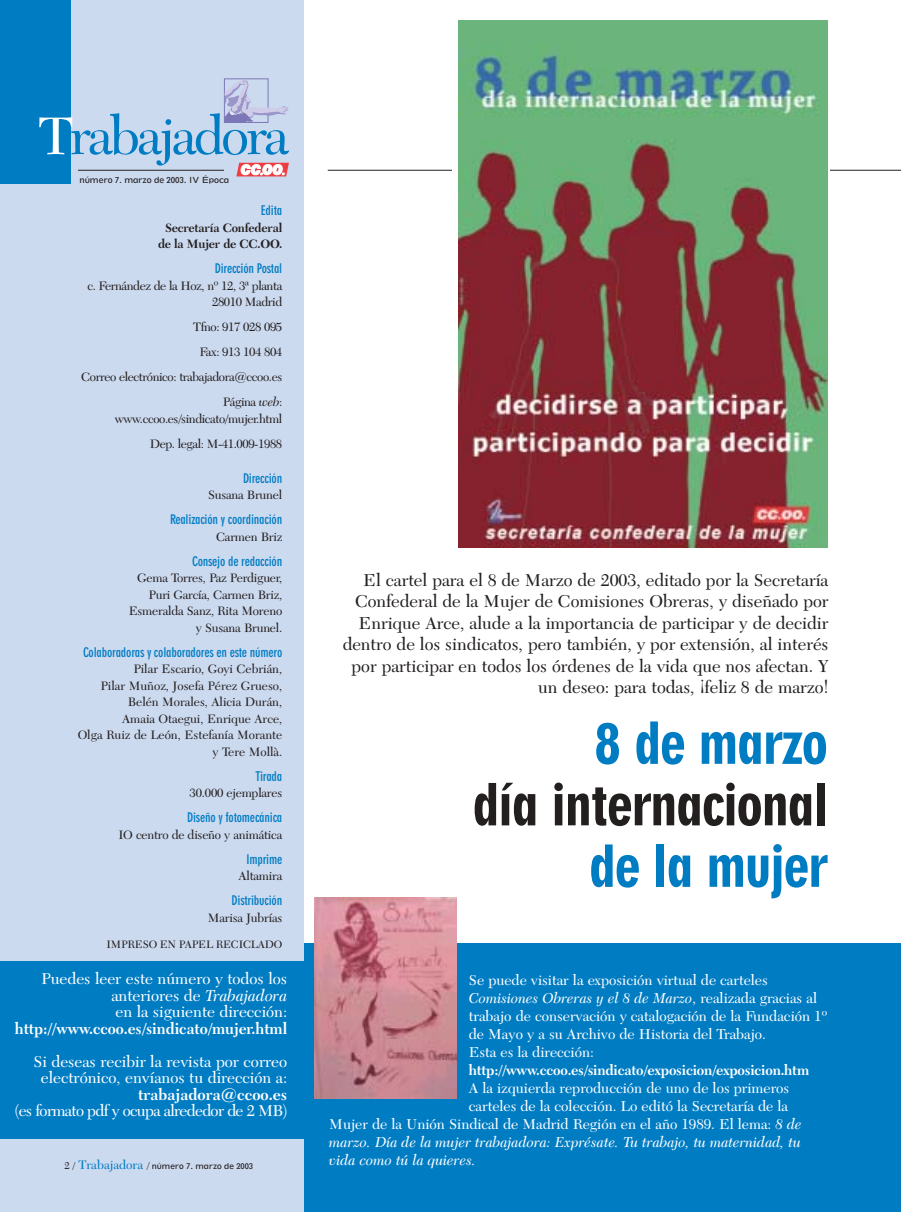
<style>
.page{position:relative;width:901px;height:1212px;background:#fff}
.page>*{position:absolute;margin:0;border:0;box-sizing:border-box;transform-origin:0 0}
.t1{font:55.5px "Geometric 706 BT Black Condensed B";letter-spacing:-.025em;color:#007cc3}
.t2{font:55.5px "Geometric 706 BT Black Condensed B";letter-spacing:-.025em;color:#231f1f}
.t3{font:55.05px "Transitional 511 BT";letter-spacing:-.05em;color:#007cc3}
.t4{font:18px/21.5px "Transitional 511 BT";color:#231f1f;text-align:right}
.t5{font:16.5px/16.5px "Transitional 511 BT";color:#fff;text-align:justify}
.t6{font:700 16.5px "Transitional 511 BT";letter-spacing:-.005em;color:#fff}
.t7{font:16.5px "Transitional 511 BT";letter-spacing:-.04em;color:#fff}
.t8{font:15px/18px "Transitional 511 BT";color:#fff}
.t9{font:italic 15px "Transitional 511 BT";color:#fff}
.t10{font:700 15px "Transitional 511 BT";letter-spacing:-.015em;color:#fff}
.t11{font:12.75px/16.5px "Transitional 511 BT";letter-spacing:-.015em;color:#231f1f;text-align:right}
.t12{font:12.75px "Geometric 706 BT Bold Condensed B";letter-spacing:-.015em;color:#007cc3}
.t13{font:700 12.75px/16.5px "Transitional 511 BT";letter-spacing:-.015em;color:#231f1f;text-align:center}
.t14{font:11.25px "Transitional 511 BT";letter-spacing:-.015em;color:#231f1f}
.t15{font:7.8px "Geometric 212 BT";letter-spacing:-.01em;color:#231f1f}
.t16{font:7.5px "Geometric 212 BT";color:#231f1f}
.s1{color:#fff}
.s2{font-style:italic}
.s3{font-family:"Transitional 511 BT";font-size:10.5px}
.s4{font-family:"Transitional 511 BT";font-style:italic;font-size:10.5px}
.s5{font-family:"Transitional 511 BT";font-size:12.75px;color:#007cc3}
</style>
<div class="page">
<div style="left:286px;top:944px;width:614px;height:268px;background:#007cc3"></div>
<div style="left:0;top:1008px;width:303px;height:204px;background:#ccdaf0"></div>
<div style="left:0;top:1px;width:303px;height:1015px;background:#ccdaf0"></div>
<div style="left:0;top:961px;width:303px;height:178px;background:#007cc3"></div>
<div style="left:0;top:1px;width:71px;height:183px;background:#007cc3"></div>
<hr style="left:78px;top:170px;width:146px;height:1px;background:#231f1f">
<svg style="left:236px;top:163px;width:53px;height:14px"></svg>
<div style="left:224px;top:79px;width:44px;height:44px;border:1px solid #7c77b6"></div>
<svg style="left:224px;top:78px;width:65px;height:44px"></svg>
<hr style="left:327px;top:170px;width:573px;height:1px;background:#231f1f">
<svg style="left:452px;top:21px;width:377px;height:526px"></svg>
<img style="left:458px;top:21px;width:368px;height:526px">
<img style="left:315px;top:897px;width:141px;height:201px">
<h2 class="t3" style="left:38px;top:113px;width:252px"><span class="s1">T</span>rabajadora</h2>
<p class="t15" style="left:79px;top:177px;width:151px">número 7. marzo de 2003. IV Época</p>
<p class="t12" style="left:261px;top:205px;width:23px">Edita</p>
<p class="t13" style="left:158px;top:220px;width:126px">Secretaría Confederal de la Mujer de CC.OO.</p>
<p class="t12" style="left:215px;top:263px;width:69px">Dirección Postal</p>
<p class="t11" style="left:87px;top:278px;width:196px">c. Fernández de la Hoz, nº 12, 3ª planta<br>28010 Madrid</p>
<p class="t11" style="left:81px;top:315px;width:202px;line-height:25px">Tfno: 917 028 095<br>Fax: 913 104 804<br>Correo electrónico: trabajadora@ccoo.es<br>Página <span class="s2">web</span>:</p>
<p class="t11" style="left:115px;top:407px;width:169px;line-height:25px">www.ccoo.es/sindicato/mujer.html<br>Dep. legal: M-41.009-1988</p>
<p class="t12" style="left:243px;top:473px;width:41px">Dirección</p>
<p class="t11" style="left:208px;top:487px;width:76px">Susana Brunel</p>
<p class="t12" style="left:170px;top:514px;width:114px">Realización y coordinación</p>
<p class="t11" style="left:216px;top:529px;width:68px">Carmen Briz</p>
<p class="t12" style="left:192px;top:556px;width:91px">Consejo de redacción</p>
<p class="t11" style="left:129px;top:571px;width:155px">Gema Torres, Paz Perdiguer,<br>Puri García, Carmen Briz,<br>Esmeralda Sanz, Rita Moreno y Susana Brunel.</p>
<p class="t12" style="left:83px;top:647px;width:200px">Colaboradoras y colaboradores en este número</p>
<p class="t11" style="left:78px;top:662px;width:206px">Pilar Escario, Goyi Cebrián,<br>Pilar Muñoz, Josefa Pérez Grueso,<br>Belén Morales, Alicia Durán,<br>Amaia Otaegui, Enrique Arce,<br>Olga Ruiz de León, Estefanía Morante y Tere Mollà.</p>
<p class="t12" style="left:256px;top:771px;width:28px">Tirada</p>
<p class="t11" style="left:189px;top:786px;width:94px">30.000 ejemplares</p>
<p class="t12" style="left:187px;top:812px;width:97px">Diseño y fotomecánica</p>
<p class="t11" style="left:118px;top:827px;width:165px">IO centro de diseño y animática</p>
<p class="t12" style="left:246px;top:854px;width:37px">Imprime</p>
<p class="t11" style="left:238px;top:869px;width:45px">Altamira</p>
<p class="t12" style="left:231px;top:895px;width:52px">Distribución</p>
<p class="t11" style="left:208px;top:910px;width:76px">Marisa Jubrías</p>
<p class="t14" style="left:106px;top:940px;width:177px">IMPRESO EN PAPEL RECICLADO</p>
<p class="t5" style="left:111px;top:972px;width:177px;text-indent:-70px">Puedes leer este número y todos los anteriores de <span class="s2">Trabajadora </span>en la siguiente dirección:</p>
<p class="t6" style="left:15px;top:1022px;width:274px">http://www.ccoo.es/sindicato/mujer.html</p>
<p class="t5" style="left:33px;top:1054px;width:255px;text-align:center">Si deseas recibir la revista por correo electrónico, envíanos tu dirección a:</p>
<p class="t6" style="left:138px;top:1088px;width:151px">trabajadora@ccoo.es</p>
<p class="t7" style="left:15px;top:1104px;width:274px">(es formato pdf y ocupa alrededor de 2 MB)</p>
<p class="t16" style="left:64px;top:1163px;width:190px"><span class="s3">2</span> <span class="s4">/</span> <span class="s5">Trabajadora</span> <span class="s4">/</span> número 7. marzo de 2003</p>
<p class="t4" style="left:342px;top:570px;width:487px">El cartel para el 8 de Marzo de 2003, editado por la Secretaría Confederal de la Mujer de Comisiones Obreras, y diseñado por Enrique Arce, alude a la importancia de participar y de decidir dentro de los sindicatos, pero también, y por extensión, al interés por participar en todos los órdenes de la vida que nos afectan. Y un deseo: para todas, ¡feliz 8 de marzo!</p>
<h1 class="t1" style="left:593px;top:722px;width:236px">8 de marzo</h1>
<h1 class="t2" style="left:472px;top:783px;width:357px">día internacional</h1>
<h1 class="t1" style="left:588px;top:845px;width:241px">de la mujer</h1>
<p class="t8" style="left:468px;top:972px;width:360px">Se puede visitar la exposición virtual de carteles <span class="s2">Comisiones Obreras y el 8 de Marzo</span>, realizada gracias al trabajo de conservación y catalogación de la Fundación 1º de Mayo y a su Archivo de Historia del Trabajo.<br>Esta es la dirección:</p>
<p class="t10" style="left:468px;top:1064px;width:342px">http://www.ccoo.es/sindicato/exposicion/exposicion.htm</p>
<p class="t8" style="left:468px;top:1080px;width:322px">A la izquierda reproducción de uno de los primeros</p>
<p class="t8" style="left:468px;top:1098px;width:321px">carteles de la colección. Lo editó la Secretaría de la</p>
<p class="t8" style="left:329px;top:1116px;width:473px">Mujer de la Unión Sindical de Madrid Región en el año 1989. El lema: <span class="s2">8 de</span></p>
<p class="t9" style="left:329px;top:1136px;width:472px">marzo. Día de la mujer trabajadora: Exprésate. Tu trabajo, tu maternidad, tu</p>
<p class="t9" style="left:329px;top:1154px;width:148px">vida como tú la quieres.</p>
</div>
